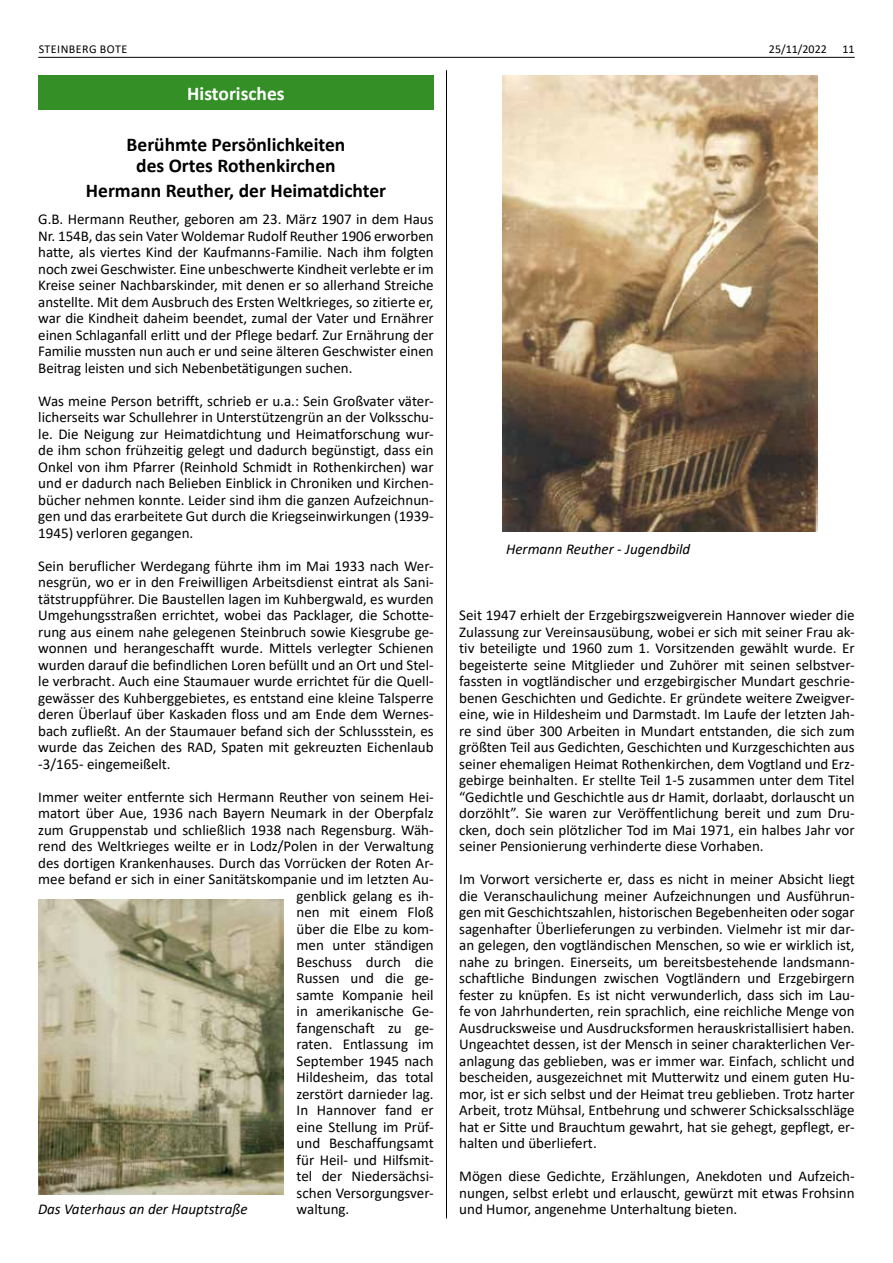
<style>
.page{position:relative;width:893px;height:1263px;background:#fff}
.page>*{position:absolute;margin:0;border:0;box-sizing:border-box;transform-origin:0 0}
.t1{font:700 19.5px/21px "Calibri";color:#000;text-align:center}
.t2{font:700 19.5px "Calibri";color:#fff}
.t3{font:15px/16.5px "Calibri";color:#000;text-align:justify}
.t4{font:italic 15px "Calibri";color:#000}
.t5{font:12px "Calibri";letter-spacing:.035em;color:#000}
</style>
<div class="page">
<hr style="left:38px;top:57px;width:817px;height:1px;background:#000">
<hr style="left:446px;top:70px;width:1px;height:1148px;background:#000">
<div style="left:38px;top:76px;width:396px;height:34px;background:#358f27"></div>
<img style="left:502px;top:76px;width:315px;height:455px">
<img style="left:38px;top:899px;width:246px;height:295px">
<p class="t5" style="left:39px;top:41px;width:90px">STEINBERG BOTE</p>
<p class="t5" style="left:769px;top:41px;width:59px">25/11/2022</p>
<p class="t5" style="left:842px;top:41px;width:14px">11</p>
<h1 class="t2" style="left:187px;top:80px;width:99px">Historisches</h1>
<h1 class="t1" style="left:127px;top:133px;width:220px">Berühmte Persönlichkeiten des Ortes Rothenkirchen</h1>
<h1 class="t1" style="left:86px;top:180px;width:302px">Hermann Reuther, der Heimatdichter</h1>
<p class="t3" style="left:38px;top:210px;width:397px">G.B. Hermann Reuther, geboren am 23. März 1907 in dem Haus Nr. 154B, das sein Vater Woldemar Rudolf Reuther 1906 erworben hatte, als viertes Kind der Kaufmanns-Familie. Nach ihm folgten noch zwei Geschwister. Eine unbeschwerte Kindheit verlebte er im Kreise seiner Nachbarskinder, mit denen er so allerhand Streiche anstellte. Mit dem Ausbruch des Ersten Weltkrieges, so zitierte er, war die Kindheit daheim beendet, zumal der Vater und Ernährer einen Schlaganfall erlitt und der Pflege bedarf. Zur Ernährung der Familie mussten nun auch er und seine älteren Geschwister einen Beitrag leisten und sich Nebenbetätigungen suchen.</p>
<p class="t3" style="left:38px;top:392px;width:397px">Was meine Person betrifft, schrieb er u.a.: Sein Großvater väter&shy;licherseits war Schullehrer in Unterstützengrün an der Volksschu&shy;le. Die Neigung zur Heimatdichtung und Heimatforschung wur&shy;de ihm schon frühzeitig gelegt und dadurch begünstigt, dass ein Onkel von ihm Pfarrer (Reinhold Schmidt in Rothenkirchen) war und er dadurch nach Belieben Einblick in Chroniken und Kirchen&shy;bücher nehmen konnte. Leider sind ihm die ganzen Aufzeichnun&shy;gen und das erarbeitete Gut durch die Kriegseinwirkungen (1939- 1945) verloren gegangen.</p>
<p class="t3" style="left:38px;top:557px;width:397px">Sein beruflicher Werdegang führte ihm im Mai 1933 nach Wer&shy;nesgrün, wo er in den Freiwilligen Arbeitsdienst eintrat als Sani&shy;tätstruppführer. Die Baustellen lagen im Kuhbergwald, es wurden Umgehungsstraßen errichtet, wobei das Packlager, die Schotte&shy;rung aus einem nahe gelegenen Steinbruch sowie Kiesgrube ge&shy;wonnen und herangeschafft wurde. Mittels verlegter Schienen wurden darauf die befindlichen Loren befüllt und an Ort und Stel&shy;le verbracht. Auch eine Staumauer wurde errichtet für die Quell&shy;gewässer des Kuhberggebietes, es entstand eine kleine Talsperre deren Überlauf über Kaskaden floss und am Ende dem Wernes&shy;bach zufließt. An der Staumauer befand sich der Schlussstein, es wurde das Zeichen des RAD, Spaten mit gekreuzten Eichenlaub -3/165- eingemeißelt.</p>
<p class="t3" style="left:38px;top:788px;width:397px">Immer weiter entfernte sich Hermann Reuther von seinem Hei-</p>
<p class="t3" style="left:38px;top:804px;width:397px">matort über Aue, 1936 nach Bayern Neumark in der Oberpfalz</p>
<p class="t3" style="left:38px;top:821px;width:397px">zum Gruppenstab und schließlich 1938 nach Regensburg. Wäh-</p>
<p class="t3" style="left:38px;top:837px;width:397px">rend des Weltkrieges weilte er in Lodz/Polen in der Verwaltung</p>
<p class="t3" style="left:38px;top:854px;width:397px">des dortigen Krankenhauses. Durch das Vorrücken der Roten Ar-</p>
<p class="t3" style="left:38px;top:870px;width:397px">mee befand er sich in einer Sanitätskompanie und im letzten Au-</p>
<p class="t3" style="left:297px;top:887px;width:139px">genblick gelang es ih-</p>
<p class="t3" style="left:297px;top:903px;width:139px">nen mit einem Floß</p>
<p class="t3" style="left:297px;top:920px;width:139px">über die Elbe zu kom-</p>
<p class="t3" style="left:297px;top:936px;width:139px">men unter ständigen</p>
<p class="t3" style="left:297px;top:953px;width:139px">Beschuss durch die</p>
<p class="t3" style="left:297px;top:969px;width:139px">Russen und die ge-</p>
<p class="t3" style="left:297px;top:986px;width:139px">samte Kompanie heil</p>
<p class="t3" style="left:297px;top:1002px;width:139px">in amerikanische Ge-</p>
<p class="t3" style="left:297px;top:1019px;width:139px">fangenschaft zu ge-</p>
<p class="t3" style="left:297px;top:1035px;width:139px">raten. Entlassung im</p>
<p class="t3" style="left:297px;top:1052px;width:139px">September 1945 nach</p>
<p class="t3" style="left:297px;top:1068px;width:139px">Hildesheim, das total</p>
<p class="t3" style="left:297px;top:1085px;width:139px">zerstört darnieder lag.</p>
<p class="t3" style="left:297px;top:1101px;width:139px">In Hannover fand er</p>
<p class="t3" style="left:297px;top:1118px;width:139px">eine Stellung im Prüf-</p>
<p class="t3" style="left:297px;top:1134px;width:139px">und Beschaffungsamt</p>
<p class="t3" style="left:297px;top:1151px;width:139px">für Heil- und Hilfsmit-</p>
<p class="t3" style="left:297px;top:1167px;width:139px">tel der Niedersächsi-</p>
<p class="t3" style="left:297px;top:1184px;width:139px">schen Versorgungsver-</p>
<p class="t3" style="left:297px;top:1200px;width:54px">waltung.</p>
<p class="t4" style="left:506px;top:539px;width:186px">Hermann Reuther - Jugendbild</p>
<p class="t3" style="left:459px;top:606px;width:397px">Seit 1947 erhielt der Erzgebirgszweigverein Hannover wieder die Zulassung zur Vereinsausübung, wobei er sich mit seiner Frau ak&shy;tiv beteiligte und 1960 zum 1. Vorsitzenden gewählt wurde. Er begeisterte seine Mitglieder und Zuhörer mit seinen selbstver&shy;fassten in vogtländischer und erzgebirgischer Mundart geschrie&shy;benen Geschichten und Gedichte. Er gründete weitere Zweigver&shy;eine, wie in Hildesheim und Darmstadt. Im Laufe der letzten Jah&shy;re sind über 300 Arbeiten in Mundart entstanden, die sich zum größten Teil aus Gedichten, Geschichten und Kurzgeschichten aus seiner ehemaligen Heimat Rothenkirchen, dem Vogtland und Erz&shy;gebirge beinhalten. Er stellte Teil 1-5 zusammen unter dem Titel “Gedichtle und Geschichtle aus dr Hamit, dorlaabt, dorlauscht un dorzöhlt”. Sie waren zur Veröffentlichung bereit und zum Dru&shy;cken, doch sein plötzlicher Tod im Mai 1971, ein halbes Jahr vor seiner Pensionierung verhinderte diese Vorhaben.</p>
<p class="t3" style="left:459px;top:870px;width:397px">Im Vorwort versicherte er, dass es nicht in meiner Absicht liegt die Veranschaulichung meiner Aufzeichnungen und Ausführun&shy;gen mit Geschichtszahlen, historischen Begebenheiten oder sogar sagenhafter Überlieferungen zu verbinden. Vielmehr ist mir dar&shy;an gelegen, den vogtländischen Menschen, so wie er wirklich ist, nahe zu bringen. Einerseits, um bereitsbestehende landsmann&shy;schaftliche Bindungen zwischen Vogtländern und Erzgebirgern fester zu knüpfen. Es ist nicht verwunderlich, dass sich im Lau&shy;fe von Jahrhunderten, rein sprachlich, eine reichliche Menge von Ausdrucksweise und Ausdrucksformen herauskristallisiert haben.<br>Ungeachtet dessen, ist der Mensch in seiner charakterlichen Ver&shy;anlagung das geblieben, was er immer war. Einfach, schlicht und bescheiden, ausgezeichnet mit Mutterwitz und einem guten Hu&shy;mor, ist er sich selbst und der Heimat treu geblieben. Trotz harter Arbeit, trotz Mühsal, Entbehrung und schwerer Schicksalsschläge hat er Sitte und Brauchtum gewahrt, hat sie gehegt, gepflegt, er&shy;halten und überliefert.</p>
<p class="t3" style="left:459px;top:1167px;width:397px">Mögen diese Gedichte, Erzählungen, Anekdoten und Aufzeich&shy;nungen, selbst erlebt und erlauscht, gewürzt mit etwas Frohsinn</p>
<p class="t4" style="left:38px;top:1199px;width:211px">Das Vaterhaus an der Hauptstraße</p>
<p class="t3" style="left:459px;top:1200px;width:280px">und Humor, angenehme Unterhaltung bieten.</p>
</div>
